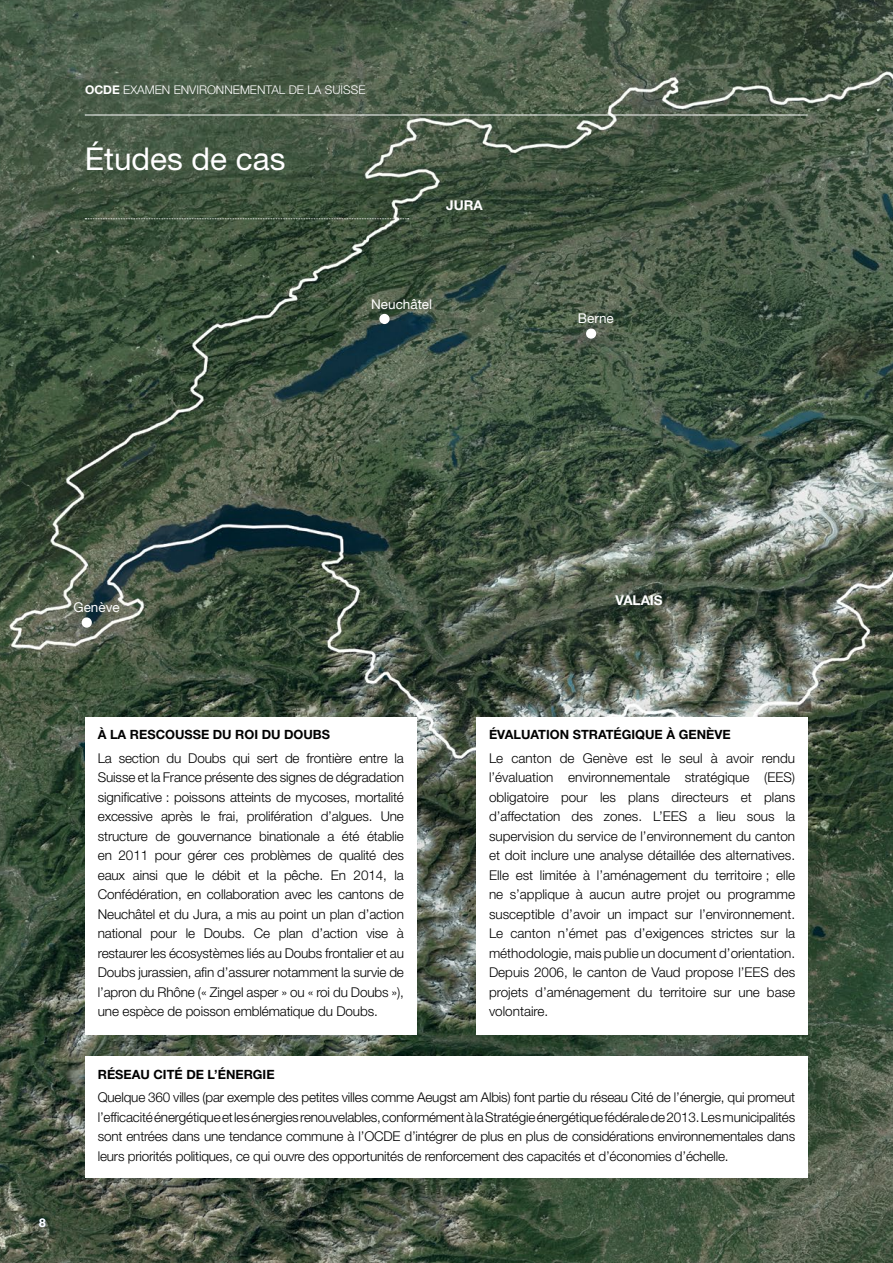
<style>
.page{position:relative;width:893px;height:1263px;background:#fff}
.page>*{position:absolute;margin:0;border:0;box-sizing:border-box;transform-origin:0 0}
.t1{font:31.5px "Helvetica Neue LT Std";color:#fff}
.t2{font:300 13.5px/19.5px "Helvetica Neue LT Std";letter-spacing:-.01em;color:#000;text-align:justify}
.t3{font:13.5px "Helvetica Neue LT Std";color:#fff}
.t4{font:700 13.5px "Helvetica Neue LT Std";color:#fff}
.t5{font:700 12.75px "Helvetica Neue LT Std";color:#000}
.t6{font:300 12px "Helvetica Neue LT Std";color:#fff}
.t7{font:700 12px "Helvetica Neue LT Std";color:#fff}
.s1{font-weight:700}
</style>
<div class="page">
<img style="left:0;top:0;width:893px;height:1263px">
<svg style="left:85px;top:218px;width:324px;height:1px"></svg>
<hr style="left:85px;top:115px;width:723px;height:1px;background:#fff">
<div style="left:85px;top:717px;width:332px;height:317px;background:#fff"></div>
<div style="left:476px;top:717px;width:332px;height:317px;background:#fff"></div>
<div style="left:85px;top:1057px;width:723px;height:121px;background:#fff"></div>
<div style="left:82px;top:617px;width:10px;height:11px;background:#fff;border-radius:50%"></div>
<div style="left:586px;top:328px;width:10px;height:11px;background:#fff;border-radius:50%"></div>
<div style="left:379px;top:314px;width:11px;height:10px;background:#fff;border-radius:50%"></div>
<p class="t6" style="left:85px;top:82px;width:267px"><span class="s1">OCDE</span> examen environnemental de la su isse</p>
<h1 class="t1" style="left:85px;top:140px;width:202px">études de cas</h1>
<p class="t4" style="left:446px;top:197px;width:18px">JURA</p>
<p class="t3" style="left:371px;top:296px;width:63px">Neuchâtel</p>
<p class="t3" style="left:578px;top:311px;width:37px">Berne</p>
<p class="t3" style="left:73px;top:600px;width:48px">Genève</p>
<p class="t4" style="left:615px;top:592px;width:9px">VALAIS</p>
<p class="t7" style="left:39px;top:1215px;width:8px">8</p>
<p class="t5" style="left:98px;top:726px;width:234px">À LA RESCOUSSE DU ROI DU DOUBS</p>
<p class="t2" style="left:98px;top:748px;width:308px">La section du Doubs qui sert de frontière entre la Suisse et la France présente des signes de dégradation significative : poissons atteints de mycoses, mortalité excessive après le frai, prolifération d’algues. Une structure de gouvernance binationale a été établie en 2011 pour gérer ces problèmes de qualité des eaux ainsi que le débit et la pêche. En 2014, la Confédération, en collaboration avec les cantons de Neuchâtel et du Jura, a mis au point un plan d’action national pour le Doubs. Ce plan d’action vise à restaurer les écosystèmes liés au Doubs frontalier et au Doubs jurassien, afin d’assurer notamment la survie de l’apron du Rhône (« Zingel asper » ou « roi du Doubs »), une espèce de poisson emblématique du Doubs.</p>
<p class="t5" style="left:489px;top:726px;width:243px">ÉVALUATION STRATÉGIQUE À GENÈVE</p>
<p class="t2" style="left:489px;top:748px;width:308px">Le canton de Genève est le seul à avoir rendu l’évaluation environnementale stratégique (EES) obligatoire pour les plans directeurs et plans d’affectation des zones. L’EES a lieu sous la supervision du service de l’environnement du canton et doit inclure une analyse détaillée des alternatives.<br>Elle est limitée à l’aménagement du territoire ; elle ne s’applique à aucun autre projet ou programme susceptible d’avoir un impact sur l’environnement.<br>Le canton n’émet pas d’exigences strictes sur la méthodologie, mais publie un document d’orientation.<br>Depuis 2006, le canton de Vaud propose l’EES des projets d’aménagement du territoire sur une base volontaire.</p>
<p class="t5" style="left:98px;top:1066px;width:178px">RÉSEAU CITÉ DE L’ÉNERGIE</p>
<p class="t2" style="left:98px;top:1087px;width:699px">Quelque 360 villes (par exemple des petites villes comme Aeugst am Albis) font partie du réseau Cité de l’énergie, qui promeut l’efficacité énergétique et les énergies renouvelables, conformément à la Stratégie énergétique fédérale de 2013. Les municipalités sont entrées dans une tendance commune à l’OCDE d’intégrer de plus en plus de considérations environnementales dans leurs priorités politiques, ce qui ouvre des opportunités de renforcement des capacités et d’économies d’échelle.</p>
</div>
